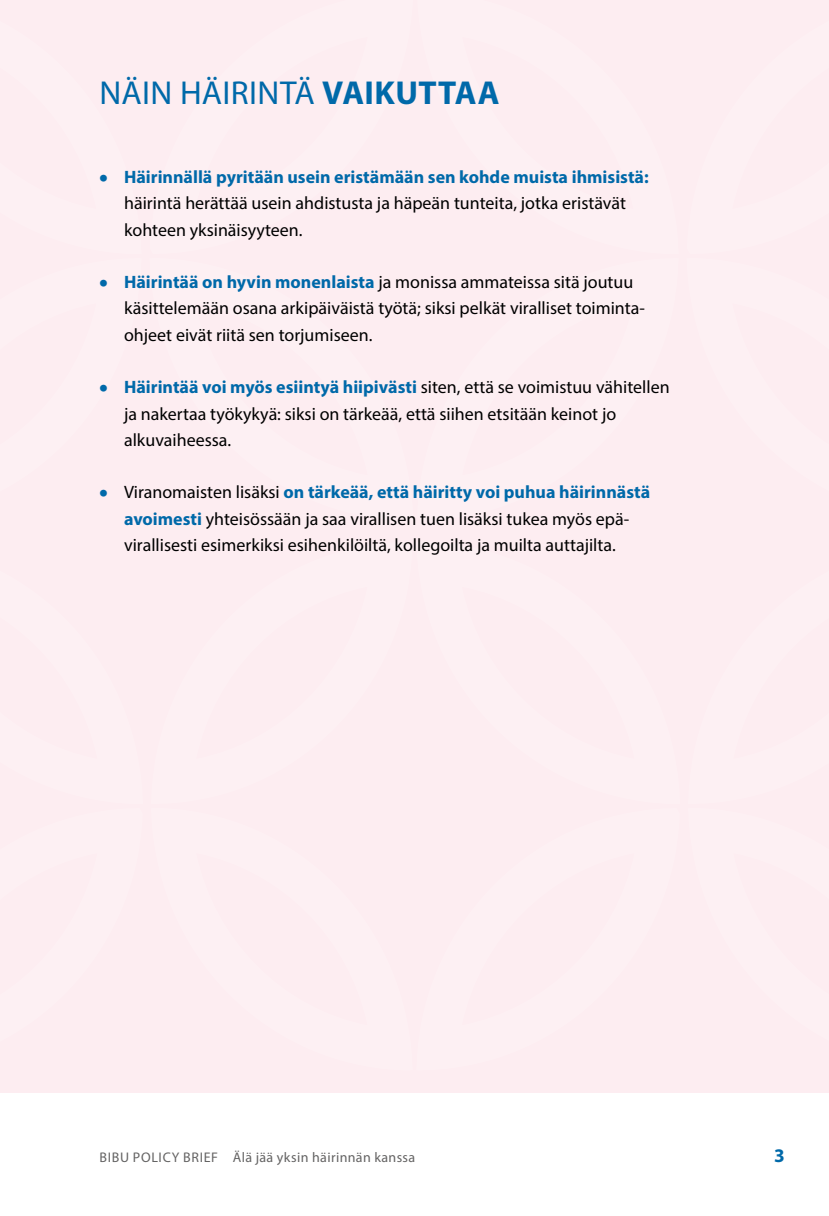
<style>
.page{position:relative;width:829px;height:1216px;background:#fff}
.page>*{position:absolute;margin:0;border:0;box-sizing:border-box;transform-origin:0 0}
.otsikko_1{font:33.25px "Myriad Pro";letter-spacing:.01em;color:#0069a9}
.t1{font:700 19.25px "Myriad Pro";color:#0069a9}
.groteskileipis{font:17.85px/26.2px "Myriad Pro";color:#000}
.t2{font:14px "Myriad Pro";letter-spacing:.03em;color:#646363}
.s1{font-weight:700}
.s2{font-weight:700;font-size:26.25px;color:#0069a9}
.s3{font-weight:700;color:#0069a9}
</style>
<div class="page">
<div style="left:0;top:0;width:828px;height:1092px;background:#fdedf1"></div>
<p class="otsikko_1" style="left:100px;top:73px;width:401px">NÄIN HÄIRINTÄ <span class="s1">VAIKUTTAA</span></p>
<p class="groteskileipis" style="left:124px;top:164px;width:526px;text-indent:-25px"><span class="s2">•</span> <span class="s3">Häirinnällä pyritään usein eristämään sen kohde muista ihmisistä: </span>häirintä herättää usein ahdistusta ja häpeän tunteita, jotka eristävät kohteen yksinäisyyteen.</p>
<p class="groteskileipis" style="left:124px;top:269px;width:522px;text-indent:-25px"><span class="s2">•</span> <span class="s3">Häirintää on hyvin monenlaista</span> ja monissa ammateissa sitä joutuu käsittelemään osana arkipäiväistä työtä; siksi pelkät viralliset toiminta&shy;ohjeet eivät riitä sen torjumiseen.</p>
<p class="groteskileipis" style="left:124px;top:374px;width:547px;text-indent:-25px"><span class="s2">•</span> <span class="s3">Häirintää voi myös esiintyä hiipivästi</span> siten, että se voimistuu vähitellen ja nakertaa työkykyä: siksi on tärkeää, että siihen etsitään keinot jo alkuvaiheessa.</p>
<p class="groteskileipis" style="left:99px;top:479px;width:552px;text-align:center"><span class="s2">•</span> Viranomaisten lisäksi <span class="s3">on tärkeää, että häiritty voi puhua häirinnästä avoimesti</span> yhteisössään ja saa virallisen tuen lisäksi tukea myös epä&shy;virallisesti esimerkiksi esihenkilöiltä, kollegoilta ja muilta auttajilta.</p>
<p class="t2" style="left:99px;top:1148px;width:317px">BIBU POLICY BRIEF Älä jää yksin häirinnän kanssa</p>
<p class="t1" style="left:773px;top:1143px;width:12px">3</p>
</div>
